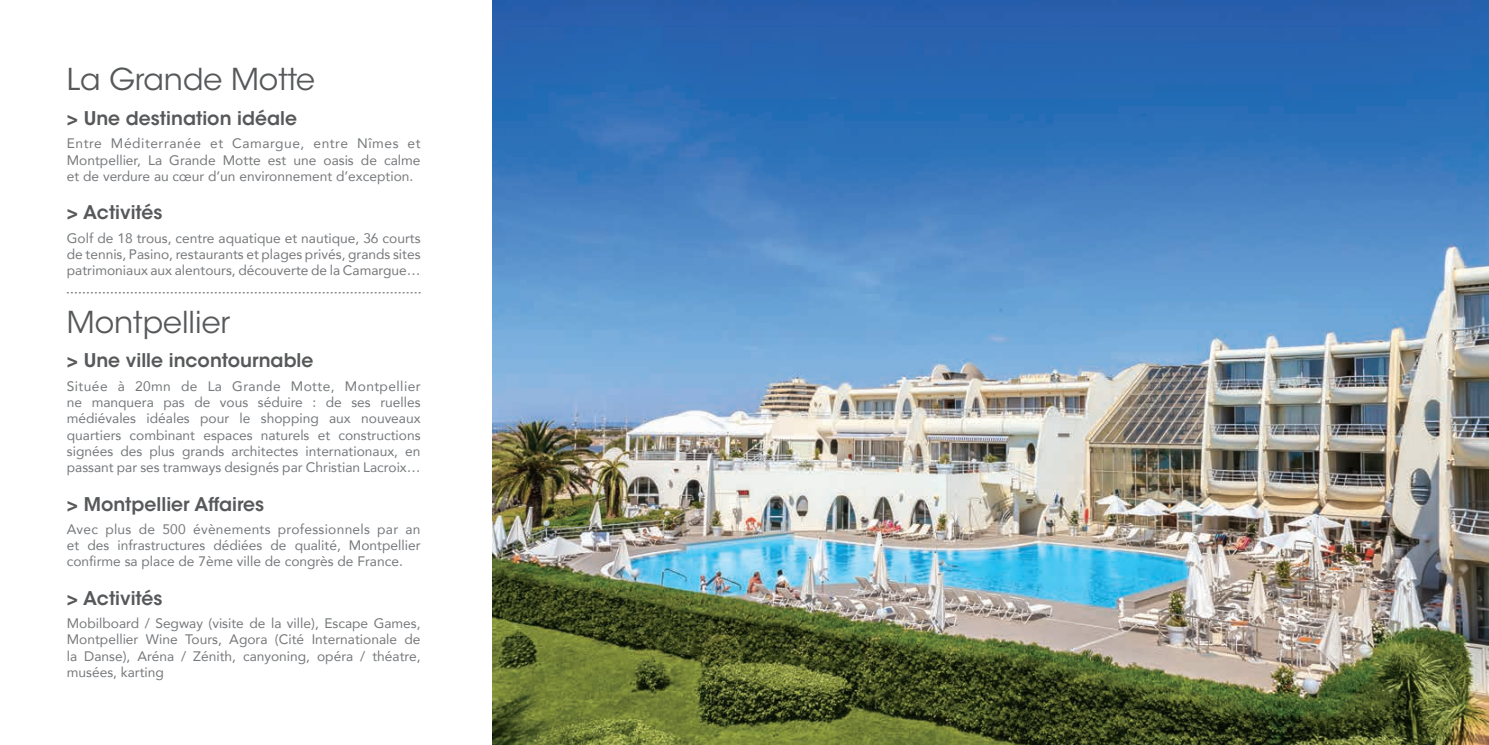
<style>
.page{position:relative;width:1489px;height:745px;background:#fff}
.page>*{position:absolute;margin:0;border:0;box-sizing:border-box;transform-origin:0 0}
.t1{font:30px "ITC Avant Garde Std";color:#57585a}
.t2{font:600 18.75px "ITC Avant Garde Std";color:#57585a}
.t3{font:13.75px/16.2px "Avenir";color:#76787b;text-align:justify}
</style>
<div class="page">
<img style="left:493px;top:0;width:995px;height:744px">
<svg style="left:67px;top:292px;width:353px;height:1px"></svg>
<h1 class="t1" style="left:67px;top:61px;width:250px">La Grande Motte</h1>
<h2 class="t2" style="left:67px;top:106px;width:232px">&gt; Une destination idéale</h2>
<p class="t3" style="left:67px;top:135px;width:355px">Entre Méditerranée et Camargue, entre Nîmes et Montpellier, La Grande Motte est une oasis de calme et de verdure au cœur d’un environnement d’exception.</p>
<h2 class="t2" style="left:67px;top:200px;width:97px">&gt; Activités</h2>
<p class="t3" style="left:67px;top:229px;width:355px">Golf de 18 trous, centre aquatique et nautique, 36 courts de tennis, Pasino, restaurants et plages privés, grands sites patrimoniaux aux alentours, découverte de la Camargue…</p>
<h1 class="t1" style="left:67px;top:303px;width:165px">Montpellier</h1>
<h2 class="t2" style="left:67px;top:348px;width:248px">&gt; Une ville incontournable</h2>
<p class="t3" style="left:67px;top:377px;width:355px">Située à 20mn de La Grande Motte, Montpellier ne manquera pas de vous séduire : de ses ruelles médiévales idéales pour le shopping aux nouveaux quartiers combinant espaces naturels et constructions signées des plus grands architectes internationaux, en passant par ses tramways designés par Christian Lacroix…</p>
<h2 class="t2" style="left:67px;top:491px;width:199px">&gt; Montpellier Affaires</h2>
<p class="t3" style="left:67px;top:520px;width:355px">Avec plus de 500 évènements professionnels par an et des infrastructures dédiées de qualité, Montpellier confirme sa place de 7ème ville de congrès de France.</p>
<h2 class="t2" style="left:67px;top:585px;width:97px">&gt; Activités</h2>
<p class="t3" style="left:67px;top:614px;width:355px">Mobilboard / Segway (visite de la ville), Escape Games, Montpellier Wine Tours, Agora (Cité Internationale de la Danse), Aréna / Zénith, canyoning, opéra / théatre, musées, karting</p>
</div>
